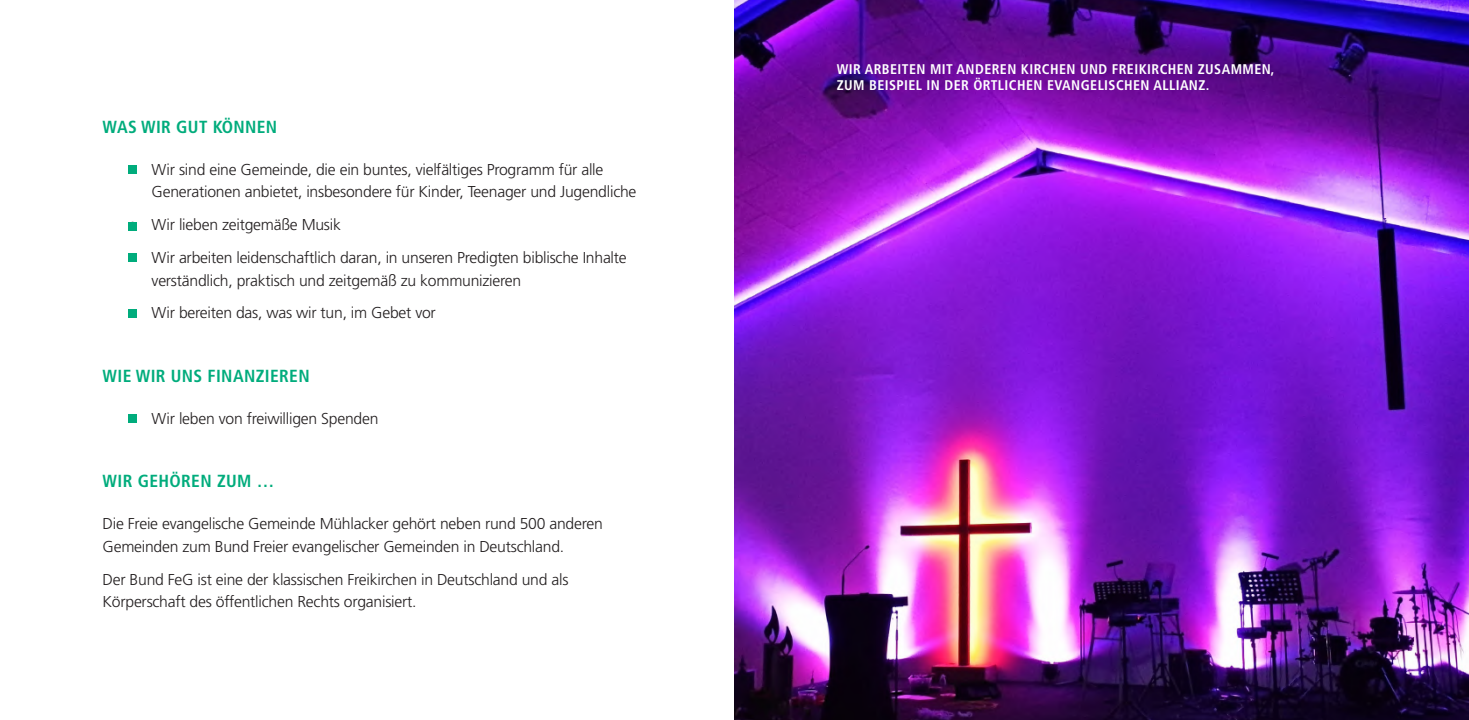
<style>
.page{position:relative;width:1469px;height:720px;background:#fff}
.page>*{position:absolute;margin:0;border:0;box-sizing:border-box;transform-origin:0 0}
.t1{font:700 condensed 17.5px "Frutiger LT Pro";letter-spacing:.02em;color:#00ac7c}
.t2{font:300 15.75px/22.8px "Frutiger LT Pro";letter-spacing:-.015em;color:#231f20}
.t3{font:700 condensed 14px/16.8px "Frutiger LT Pro";letter-spacing:.03em;color:#fff}
</style>
<div class="page">
<img style="left:734px;top:0;width:734px;height:719px">
<div style="left:128px;top:166px;width:8px;height:8px;background:#00ac7c"></div>
<div style="left:128px;top:222px;width:8px;height:8px;background:#00ac7c"></div>
<div style="left:128px;top:414px;width:8px;height:8px;background:#00ac7c"></div>
<div style="left:128px;top:309px;width:8px;height:8px;background:#00ac7c"></div>
<div style="left:128px;top:253px;width:8px;height:8px;background:#00ac7c"></div>
<p class="t1" style="left:103px;top:116px;width:176px">WAS WIR GUT KÖNNEN</p>
<p class="t2" style="left:152px;top:158px;width:486px;text-indent:-23px">• Wir sind eine Gemeinde, die ein buntes, vielfältiges Programm für alle<br>Generationen anbietet, insbesondere für Kinder, Teenager und Jugendliche</p>
<p class="t2" style="left:129px;top:213px;width:214px">• Wir lieben zeitgemäße Musik</p>
<p class="t2" style="left:152px;top:246px;width:477px;text-indent:-23px">• Wir arbeiten leidenschaftlich daran, in unseren Predigten biblische Inhalte verständlich, praktisch und zeitgemäß zu kommunizieren</p>
<p class="t2" style="left:129px;top:301px;width:308px">• Wir bereiten das, was wir tun, im Gebet vor</p>
<p class="t1" style="left:103px;top:365px;width:209px">WIE WIR UNS FINANZIEREN</p>
<p class="t2" style="left:129px;top:407px;width:251px">• Wir leben von freiwilligen Spenden</p>
<p class="t1" style="left:103px;top:470px;width:173px">WIR GEHÖREN ZUM …</p>
<p class="t2" style="left:103px;top:512px;width:502px">Die Freie evangelische Gemeinde Mühlacker gehört neben rund 500 anderen<br>Gemeinden zum Bund Freier evangelischer Gemeinden in Deutschland.</p>
<p class="t2" style="left:103px;top:567px;width:467px">Der Bund FeG ist eine der klassischen Freikirchen in Deutschland und als<br>Körperschaft des öffentlichen Rechts organisiert.</p>
<p class="t3" style="left:836px;top:60px;width:439px">WIR ARBEITEN MIT ANDEREN KIRCHEN UND FREIKIRCHEN ZUSAMMEN,<br>ZUM BEISPIEL IN DER ÖRTLICHEN EVANGELISCHEN ALLIANZ.</p>
</div>
